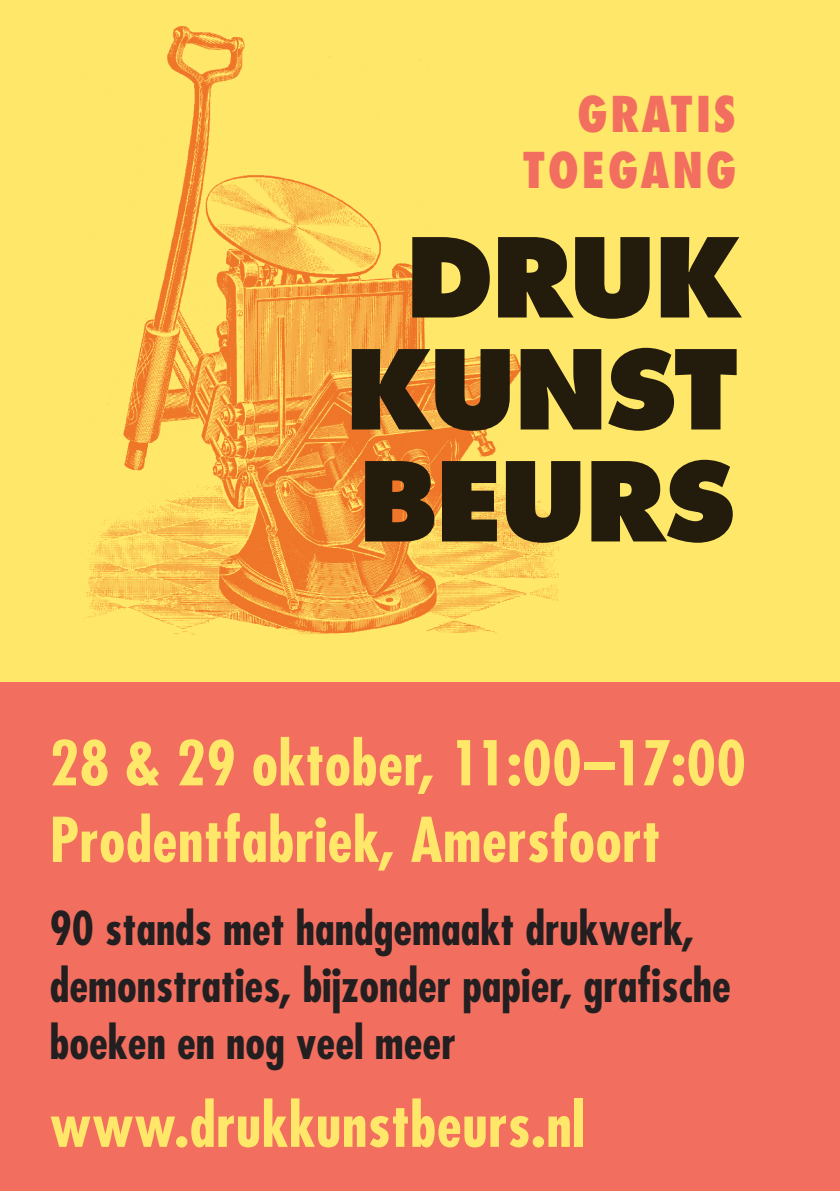
<style>
.page{position:relative;width:840px;height:1191px;background:#fff}
.page>*{position:absolute;margin:0;border:0;box-sizing:border-box;transform-origin:0 0}
.t1{font:700 condensed 60px/76.6px "Futura Std";letter-spacing:.01em;color:#ffe869}
.t2{font:800 condensed 48px/56px "Futura Std";letter-spacing:.05em;color:#f26f5f;text-align:right}
.t3{font:700 condensed 45.4px/57px "Futura Std";color:#231f20}
</style>
<div class="page">
<div style="left:0;top:0;width:839px;height:1191px;background:#f26f5f"></div>
<div style="left:0;top:0;width:839px;height:681px;background:#ffe869"></div>
<img style="left:84px;top:25px;width:476px;height:610px">
<svg style="left:365px;top:460px;width:367px;height:83px"></svg>
<svg style="left:351px;top:348px;width:385px;height:83px"></svg>
<svg style="left:412px;top:237px;width:329px;height:82px"></svg>
<p class="t2" style="left:522px;top:86px;width:215px">GRATIS<br>TOEGANG</p>
<h1 class="t1" style="left:50px;top:725px;width:697px">28 &amp; 29 oktober, 11:00–17:00<br>Prodentfabriek, Amersfoort</h1>
<p class="t3" style="left:50px;top:900px;width:682px">90 stands met handgemaakt drukwerk, demonstraties, bijzonder papier, grafische boeken en nog veel meer</p>
<h1 class="t1" style="left:50px;top:1086px;width:536px">www.drukkunstbeurs.nl</h1>
</div>
